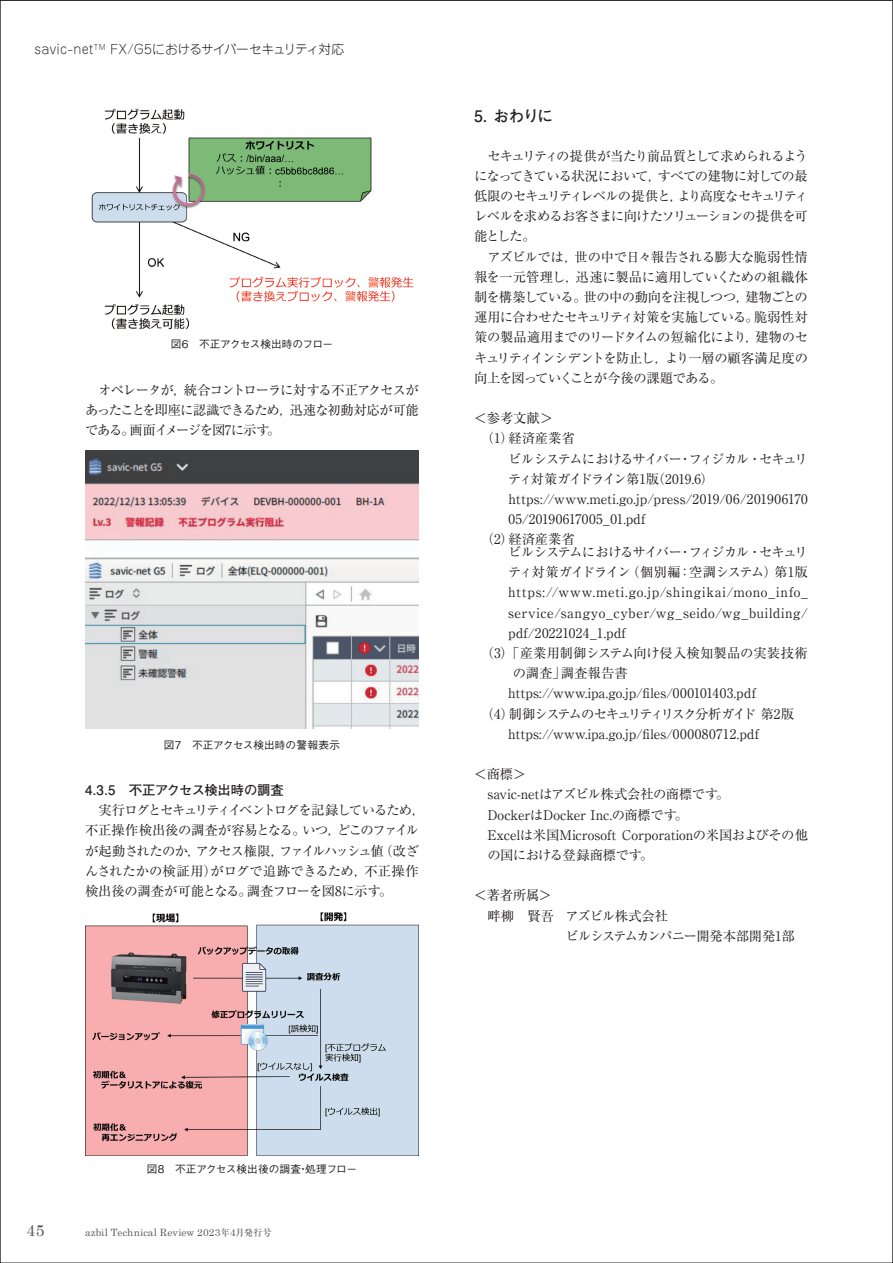
<style>
.page{position:relative;width:893px;height:1263px;background:#fff}
.page>*{position:absolute;margin:0;border:0;box-sizing:border-box;transform-origin:0 0}
.t1{font:700 15.9px "Futo Go B101 Pro";color:#231f20}
.t2{font:15.9px "Century";color:#57585a}
.t3{font:13.35px/20.2px "Ryumin Pro";letter-spacing:-.02em;color:#231f20;text-align:justify}
.t4{font:13.35px/20.2px "Ryumin Pro";letter-spacing:-.045em;color:#231f20}
.t5{font:13.35px "Ryumin Pro";letter-spacing:.005em;color:#231f20}
.t6{font:13.35px "Ryumin Pro";letter-spacing:-.095em;color:#231f20}
.t7{font:13.35px "Ryumin Pro";letter-spacing:.055em;color:#231f20}
.t8{font:13.35px "Ryumin Pro";letter-spacing:.03em;color:#231f20}
.t9{font:13.35px "Ryumin Pro";color:#231f20}
.t10{font:13.35px "Ryumin Pro";letter-spacing:.01em;color:#231f20}
.t11{font:13.35px "Ryumin Pro";letter-spacing:-.125em;color:#231f20}
.t12{font:13.35px "Ryumin Pro";letter-spacing:-.07em;color:#231f20}
.t13{font:13.35px "Ryumin Pro";letter-spacing:-.055em;color:#231f20}
.t14{font:13.35px "Ryumin Pro";letter-spacing:-.05em;color:#231f20}
.t15{font:700 13.35px "Futo Go B101 Pro";letter-spacing:-.015em;color:#231f20}
.t16{font:13.35px "Ryumin Pro";letter-spacing:.02em;color:#231f20}
.t17{font:300 12.75px "Jun 101 Pro";color:#231f20}
.t18{font:500 10.65px "Gothic BBB Pro";color:#231f20}
.t19{font:10.05px "Century";letter-spacing:.02em;color:#57585a}
.s1{font-family:"Ryumin Pro";font-weight:500;font-size:9.15px}
</style>
<div class="page">
<img style="left:91px;top:108px;width:323px;height:222px">
<img style="left:85px;top:450px;width:334px;height:279px">
<img style="left:85px;top:912px;width:334px;height:243px">
<p class="t17" style="left:34px;top:39px;width:312px">savic-net<sup>TM</sup> FX/G5におけるサイバーセキュリティ対応</p>
<p class="t18" style="left:171px;top:336px;width:164px">図6　不正アクセス検出時のフロー</p>
<p class="t3" style="left:85px;top:379px;width:335px;text-indent:13px">オペレータが，統合コントローラに対する不正アクセスがあったことを即座に認識できるため，迅速な初動対応が可能である。画面イメージを図7に示す。</p>
<p class="t18" style="left:164px;top:736px;width:178px">図7　不正アクセス検出時の警報表示</p>
<p class="t15" style="left:85px;top:779px;width:200px">4.3.5　不正アクセス検出時の調査</p>
<p class="t4" style="left:85px;top:799px;width:342px;text-indent:13px">実行ログとセキュリティイベントログを記録しているため，不正操作検出後の調査が容易となる。いつ，どこのファイルが起動されたのか，アクセス権限，ファイルハッシュ値（改ざんされたかの検証用）がログで追跡できるため，不正操作検出後の調査が可能となる。調査フローを図8に示す。</p>
<p class="t1" style="left:474px;top:104px;width:80px">5．おわりに</p>
<p class="t3" style="left:474px;top:144px;width:335px;text-indent:13px">セキュリティの提供が当たり前品質として求められるようになってきている状況において，すべての建物に対しての最低限のセキュリティレベルの提供と，より高度なセキュリティレベルを求めるお客さまに向けたソリューションの提供を可能とした。</p>
<p class="t3" style="left:474px;top:245px;width:335px;text-indent:13px">アズビルでは，世の中で日々報告される膨大な脆弱性情報を一元管理し，迅速に製品に適用していくための組織体制を構築している。世の中の動向を注視しつつ，建物ごとの運用に合わせたセキュリティ対策を実施している。脆弱性対策の製品適用までのリードタイムの短縮化により，建物のセキュリティインシデントを防止し，より一層の顧客満足度の向上を図っていくことが今後の課題である。</p>
<p class="t3" style="left:474px;top:407px;width:80px">＜参考文献＞</p>
<p class="t3" style="left:481px;top:427px;width:96px">（1）経済産業省</p>
<p class="t6" style="left:508px;top:448px;width:301px">ビルシステムにおけるサイバー・フィジカル・セキュリ</p>
<p class="t13" style="left:508px;top:468px;width:207px">ティ対策ガイドライン第1版（2019.6）</p>
<p class="t5" style="left:509px;top:488px;width:301px">https://www.meti.go.jp/press/2019/06/201906170</p>
<p class="t5" style="left:509px;top:509px;width:138px">05/20190617005_01.pdf</p>
<p class="t3" style="left:481px;top:528px;width:96px">（2）経済産業省</p>
<p class="t6" style="left:508px;top:541px;width:301px">ビルシステムにおけるサイバー・フィジカル・セキュリ</p>
<p class="t12" style="left:508px;top:562px;width:301px">ティ対策ガイドライン（個別編：空調システム）第1版</p>
<p class="t7" style="left:508px;top:582px;width:301px">https://www.meti.go.jp/shingikai/mono_info_</p>
<p class="t8" style="left:508px;top:602px;width:301px">service/sangyo_cyber/wg_seido/wg_building/</p>
<p class="t16" style="left:508px;top:622px;width:119px">pdf/20221024_1.pdf</p>
<p class="t5" style="left:481px;top:642px;width:329px">（3）「産業用制御システム向け侵入検知製品の実装技術</p>
<p class="t5" style="left:513px;top:663px;width:116px">の調査」調査報告書</p>
<p class="t9" style="left:508px;top:683px;width:249px">https://www.ipa.go.jp/files/000101403.pdf</p>
<p class="t11" style="left:481px;top:703px;width:315px">（4）制御システムのセキュリティリスク分析ガイド 第2版</p>
<p class="t10" style="left:508px;top:723px;width:252px">https://www.ipa.go.jp/files/000080712.pdf</p>
<p class="t3" style="left:487px;top:763px;width:322px;text-align:left;text-indent:-13px">＜商標＞<br>savic-netはアズビル株式会社の商標です。<br>DockerはDocker Inc.の商標です。<br>Excelは米国Microsoft Corporationの米国およびその他の国における登録商標です。</p>
<p class="t3" style="left:474px;top:884px;width:79px">＜著者所属＞</p>
<p class="t3" style="left:487px;top:904px;width:182px">畔柳　賢吾 アズビル株式会社</p>
<p class="t14" style="left:566px;top:925px;width:230px">ビルシステムカンパニー開発本部開発1部</p>
<p class="t18" style="left:147px;top:1160px;width:212px">図8　不正アクセス検出後の調査・処理フロー</p>
<p class="t2" style="left:26px;top:1217px;width:20px">45</p>
<p class="t19" style="left:85px;top:1224px;width:188px">azbil Technical Review 2023<span class="s1">年</span>4<span class="s1">月発行号</span></p>
</div>
